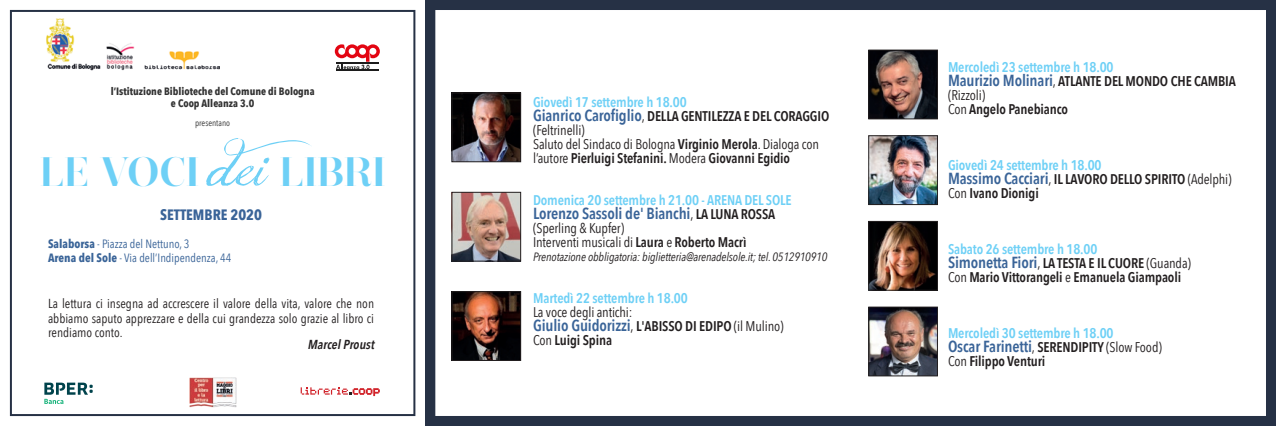
<style>
.page{position:relative;width:1276px;height:426px;background:#fff}
.page>*{position:absolute;margin:0;border:0;box-sizing:border-box;transform-origin:0 0}
.t1{font:41px "Narziss Bold Drops";letter-spacing:.01em;color:#6ed0f6}
.t2{font:600 16px "Avenir Next Condensed";letter-spacing:-.01em;color:#3a6498}
.t3{font:700 15px "Avenir Next Condensed";color:#3a6498}
.t4{font:600 14px/14px "Avenir Next Condensed";letter-spacing:-.01em;color:#231f20}
.t5{font:600 14px "Avenir Next Condensed";letter-spacing:-.01em;color:#6ed0f6}
.t6{font:14px/14px "Avenir Next Condensed";letter-spacing:-.01em;color:#231f20}
.t7{font:13px/14px "Avenir Next Condensed";color:#231f20;text-align:justify}
.t8{font:italic 600 13px "Avenir Next Condensed";color:#231f20}
.t9{font:italic 12px "Avenir Next Condensed";letter-spacing:-.01em;color:#231f20}
.t10{font:12px/14px "Avenir Next Condensed";color:#3a6498}
.t11{font:700 10.6px/11.5px "Avenir Next Condensed";color:#333;text-align:center}
.t12{font:8.9px "Avenir Next Condensed";color:#333}
.s1{font-family:"Jellyka Delicious Cake";font-size:54.7px}
.s2{font-weight:700}
.s3{color:#6ed0f6}
.s4{font-size:16px;color:#3a6498}
.s5{font-weight:400}
.s6{font-weight:400;font-size:14px;color:#231f20}
.s7{font-size:14px;color:#231f20}
.s8{font-weight:600}
</style>
<div class="page">
<div style="left:10px;top:10px;width:405px;height:405px;border:2px solid #263145"></div>
<div style="left:425px;top:0;width:851px;height:425px;border:10px solid #263145"></div>
<svg style="left:301px;top:387px;width:79px;height:8px"></svg>
<hr style="left:336px;top:70px;width:43px;height:1px;background:#1c1c1c">
<svg style="left:335px;top:44px;width:45px;height:25px"></svg>
<img style="left:454px;top:95px;width:65px;height:65px">
<div style="left:452px;top:93px;width:69px;height:69px;border:1px solid #231f20"></div>
<img style="left:454px;top:194px;width:65px;height:65px">
<div style="left:452px;top:192px;width:69px;height:69px;border:1px solid #231f20"></div>
<img style="left:454px;top:293px;width:65px;height:65px">
<div style="left:452px;top:291px;width:69px;height:69px;border:1px solid #231f20"></div>
<img style="left:870px;top:137px;width:65px;height:65px">
<div style="left:868px;top:135px;width:69px;height:69px;border:1px solid #231f20"></div>
<img style="left:870px;top:223px;width:65px;height:65px">
<div style="left:868px;top:221px;width:69px;height:69px;border:1px solid #231f20"></div>
<img style="left:870px;top:52px;width:65px;height:65px">
<div style="left:868px;top:50px;width:69px;height:69px;border:1px solid #231f20"></div>
<img style="left:870px;top:308px;width:65px;height:65px">
<div style="left:868px;top:306px;width:69px;height:69px;border:1px solid #231f20"></div>
<svg style="left:44px;top:382px;width:49px;height:21px"></svg>
<img style="left:189px;top:377px;width:48px;height:31px">
<img style="left:46px;top:18px;width:173px;height:53px">
<p class="t11" style="left:111px;top:85px;width:205px">l’Istituzione Biblioteche del Comune di Bologna e Coop Alleanza 3.0</p>
<p class="t12" style="left:195px;top:115px;width:37px">presentano</p>
<h1 class="t1" style="left:40px;top:147px;width:347px">LE VOCI <span class="s1">dei</span> LIBRI</h1>
<p class="t3" style="left:160px;top:205px;width:103px">SETTEMBRE 2020</p>
<p class="t10" style="left:48px;top:235px;width:185px"><span class="s2">Salaborsa</span> - Piazza del Nettuno, 3<br><span class="s2">Arena del Sole</span> - Via dell’Indipendenza, 44</p>
<p class="t7" style="left:48px;top:296px;width:327px">La lettura ci insegna ad accrescere il valore della vita, valore che non abbiamo saputo apprezzare e della cui grandezza solo grazie al libro ci rendiamo conto.</p>
<p class="t8" style="left:307px;top:332px;width:72px">MarcelProust</p>
<p class="t4" style="left:533px;top:94px;width:298px"><span class="s3">Giovedì 17 settembre h 18.00<br></span><span class="s4">Gianrico Carofiglio</span><span class="s5">,</span> DELLA GENTILEZZA E DEL CORAGGIO <span class="s5">(Feltrinelli)<br>Saluto del Sindaco di Bologna</span> Virginio Merola<span class="s5">. Dialoga con l’autore</span> Pierluigi Stefanini. <span class="s5">Modera</span> Giovanni Egidio</p>
<p class="t5" style="left:533px;top:188px;width:260px">Domenica 20 settembre h 21.00 - ARENA DEL SOLE</p>
<p class="t2" style="left:533px;top:199px;width:244px">Lorenzo Sassoli de' Bianchi<span class="s6">,</span> <span class="s7">LA LUNA ROSSA</span></p>
<p class="t6" style="left:533px;top:220px;width:215px">(Sperling &amp; Kupfer)<br>Interventi musicali di <span class="s8">Laura</span> e <span class="s8">Roberto Macrì</span></p>
<p class="t9" style="left:533px;top:249px;width:296px">Prenotazione obbligatoria: biglietteria@arenadelsole.it; tel. 0512910910</p>
<p class="t5" style="left:533px;top:286px;width:156px">Martedì 22 settembre h 18.00</p>
<p class="t6" style="left:533px;top:304px;width:101px">La voce degli antichi:</p>
<p class="t2" style="left:533px;top:311px;width:252px">Giulio Guidorizzi<span class="s6">,</span> <span class="s7">L'ABISSO DI EDIPO</span> <span class="s6">(il Mulino)</span></p>
<p class="t4" style="left:533px;top:332px;width:80px"><span class="s5">Con</span> Luigi Spina</p>
<p class="t4" style="left:948px;top:59px;width:289px"><span class="s3">Mercoledì 23 settembre h 18.00<br></span><span class="s4">Maurizio Molinari</span><span class="s5">,</span> ATLANTE DEL MONDO CHE CAMBIA <span class="s5">(Rizzoli)<br>Con</span> Angelo Panebianco</p>
<p class="t4" style="left:948px;top:157px;width:285px"><span class="s3">Giovedì 24 settembre h 18.00<br></span><span class="s4">Massimo Cacciari</span><span class="s5">,</span> IL LAVORO DELLO SPIRITO <span class="s5">(Adelphi)<br>Con</span> Ivano Dionigi</p>
<p class="t4" style="left:948px;top:241px;width:244px"><span class="s3">Sabato 26 settembre h 18.00<br></span><span class="s4">Simonetta Fiori</span><span class="s5">,</span> LA TESTA E IL CUORE <span class="s5">(Guanda)<br>Con</span> Mario Vittorangeli <span class="s5">e</span> Emanuela Giampaoli</p>
<p class="t5" style="left:948px;top:321px;width:167px">Mercoledì 30 settembre h 18.00</p>
<p class="t2" style="left:948px;top:332px;width:215px">Oscar Farinetti<span class="s6">,</span> <span class="s7">SERENDIPITY</span> <span class="s6">(Slow Food)</span></p>
<p class="t4" style="left:948px;top:353px;width:99px"><span class="s5">Con</span> Filippo Venturi</p>
</div>
